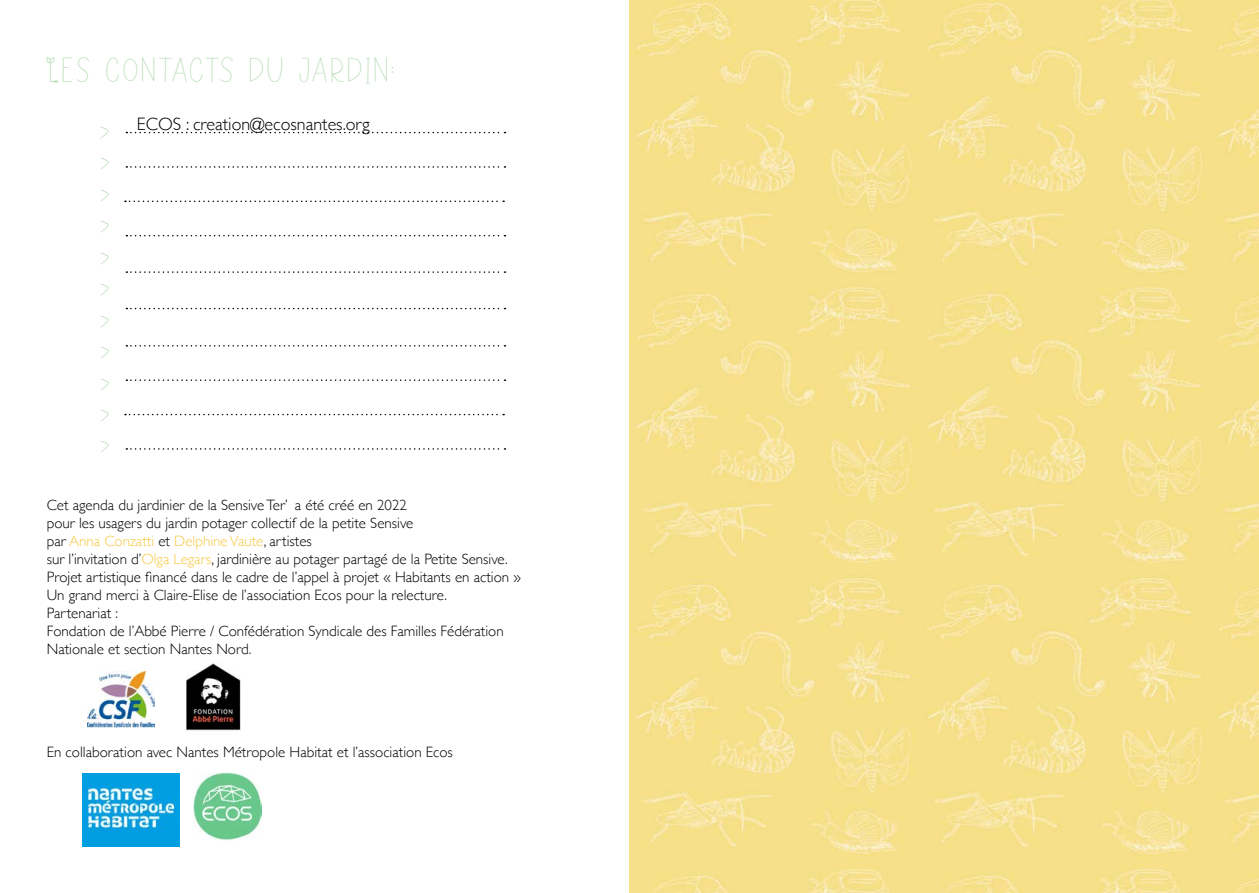
<style>
.page{position:relative;width:1259px;height:893px;background:#fff}
.page>*{position:absolute;margin:0;border:0;box-sizing:border-box;transform-origin:0 0}
.t1{font:19.5px/31.5px "NATUR Egreen";letter-spacing:.18em;color:#b5dcb3;text-align:justify}
.t2{font:300 18px "Gill Sans";color:#000}
.t3{font:300 15px/18px "Gill Sans";color:#000}
.s1{color:#f7c943}
</style>
<div class="page">
<img style="left:629px;top:0;width:630px;height:893px">
<svg style="left:125px;top:414px;width:379px;height:1px"></svg>
<svg style="left:126px;top:379px;width:379px;height:2px"></svg>
<svg style="left:126px;top:448px;width:379px;height:2px"></svg>
<svg style="left:126px;top:308px;width:379px;height:1px"></svg>
<svg style="left:125px;top:201px;width:379px;height:1px"></svg>
<svg style="left:126px;top:166px;width:379px;height:2px"></svg>
<svg style="left:126px;top:132px;width:379px;height:1px"></svg>
<svg style="left:126px;top:235px;width:379px;height:1px"></svg>
<svg style="left:126px;top:271px;width:379px;height:2px"></svg>
<svg style="left:126px;top:345px;width:379px;height:2px"></svg>
<img style="left:194px;top:772px;width:67px;height:68px">
<img style="left:82px;top:774px;width:97px;height:72px">
<img style="left:186px;top:664px;width:55px;height:67px">
<img style="left:87px;top:671px;width:68px;height:56px">
<h1 class="t1" style="left:47px;top:55px;width:349px">LES CONTACTS DU JARDIN:</h1>
<h1 class="t1" style="left:101px;top:118px;width:11px">› › › › › › › › › › ›</h1>
<p class="t2" style="left:137px;top:110px;width:234px">ECOS : creation@ecosnantes.org</p>
<p class="t3" style="left:47px;top:496px;width:475px">Cet agenda du jardinier de la Sensive Ter’ a été créé en 2022<br>pour les usagers du jardin potager collectif de la petite Sensive<br>par <span class="s1">Anna Conzatti</span> et <span class="s1">Delphine Vaute</span>, artistes<br>sur l’invitation d’<span class="s1">Olga Legars</span>, jardinière au potager partagé de la Petite Sensive.<br>Projet artistique financé dans le cadre de l’appel à projet « Habitants en action » Un grand merci à Claire-Elise de l’association Ecos pour la relecture.<br>Partenariat :<br>Fondation de l’Abbé Pierre / Confédération Syndicale des Familles Fédération Nationale et section Nantes Nord.</p>
<p class="t3" style="left:47px;top:742px;width:408px">En collaboration avec Nantes Métropole Habitat et l’association Ecos</p>
</div>
